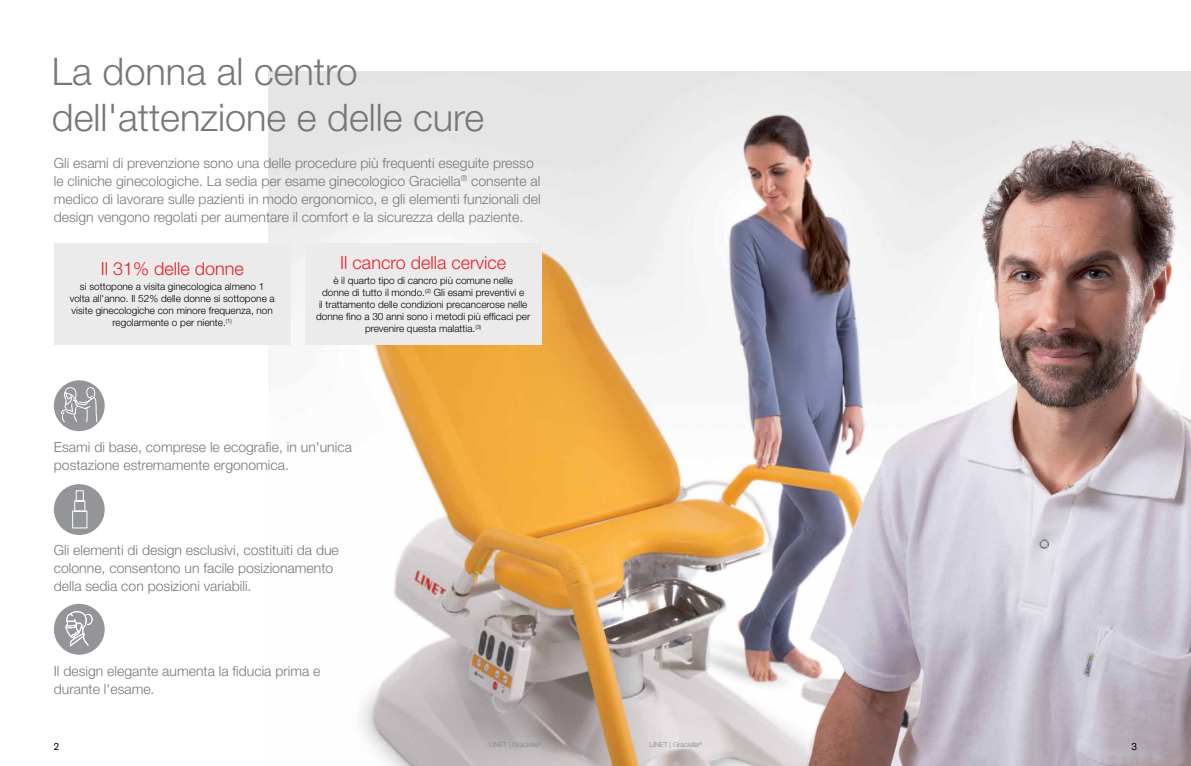
<style>
.page{position:relative;width:1191px;height:766px;background:#fff}
.page>*{position:absolute;margin:0;border:0;box-sizing:border-box;transform-origin:0 0}
.t1{font:300 38px/46px "Helvetica Neue LT Pro";color:#77787b}
.t2{font:300 18px "Helvetica Neue LT Pro";color:#ed1d24}
.t3{font:300 14px/18px "Helvetica Neue LT Pro";color:#77787b}
.t4{font:300 10px/12px "Helvetica Neue LT Pro";color:#000;text-align:center}
.t5{font:10px "GT America";color:#000}
.t6{font:300 7px "Helvetica Neue LT Pro";color:#808285}
</style>
<div class="page">
<img style="left:268px;top:72px;width:923px;height:693px">
<div style="left:54px;top:243px;width:237px;height:102px;background:#ebebec"></div>
<div style="left:305px;top:243px;width:236px;height:102px;background:#ebebec"></div>
<div style="left:54px;top:380px;width:51px;height:51px;background:#939598;border-radius:50%"></div>
<div style="left:54px;top:484px;width:51px;height:51px;background:#939598;border-radius:50%"></div>
<div style="left:54px;top:603px;width:51px;height:51px;background:#939598;border-radius:50%"></div>
<svg style="left:61px;top:386px;width:37px;height:37px"></svg>
<svg style="left:65px;top:611px;width:28px;height:36px"></svg>
<svg style="left:72px;top:490px;width:16px;height:38px"></svg>
<h1 class="t1" style="left:52px;top:48px;width:434px">La donna al centro dell'attenzione e delle cure</h1>
<p class="t3" style="left:54px;top:153px;width:488px">Gli esami di prevenzione sono una delle procedure più frequenti eseguite presso le cliniche ginecologiche. La sedia per esame ginecologico Graciella<sup>®</sup> consente al medico di lavorare sulle pazienti in modo ergonomico, e gli elementi funzionali del design vengono regolati per aumentare il comfort e la sicurezza della paziente.</p>
<p class="t2" style="left:101px;top:258px;width:145px">Il 31% delle donne</p>
<p class="t4" style="left:70px;top:280px;width:207px">si sottopone a visita ginecologica almeno 1 volta all'anno. Il 52% delle donne si sottopone a visite ginecologiche con minore frequenza, non regolarmente o per niente.<sup>(1)</sup></p>
<p class="t2" style="left:340px;top:252px;width:167px">Il cancro della cervice</p>
<p class="t4" style="left:316px;top:274px;width:215px">è il quarto tipo di cancro più comune nelle<br>donne di tutto il mondo.<sup>(2)</sup> Gli esami preventivi e<br>il trattamento delle condizioni precancerose nelle donne fino a 30 anni sono i metodi più efficaci per prevenire questa malattia.<sup>(3)</sup></p>
<p class="t3" style="left:54px;top:437px;width:299px">Esami di base, comprese le ecografie, in un'unica postazione estremamente ergonomica.</p>
<p class="t3" style="left:54px;top:540px;width:286px">Gli elementi di design esclusivi, costituiti da due colonne, consentono un facile posizionamento della sedia con posizioni variabili.</p>
<p class="t3" style="left:54px;top:661px;width:268px">Il design elegante aumenta la fiducia prima e durante l'esame.</p>
<p class="t6" style="left:489px;top:739px;width:54px">LINET | Graciella<sup>®</sup></p>
<p class="t6" style="left:649px;top:739px;width:54px">LINET | Graciella<sup>®</sup></p>
<p class="t5" style="left:54px;top:740px;width:7px">2</p>
<p class="t5" style="left:1131px;top:740px;width:7px">3</p>
</div>
